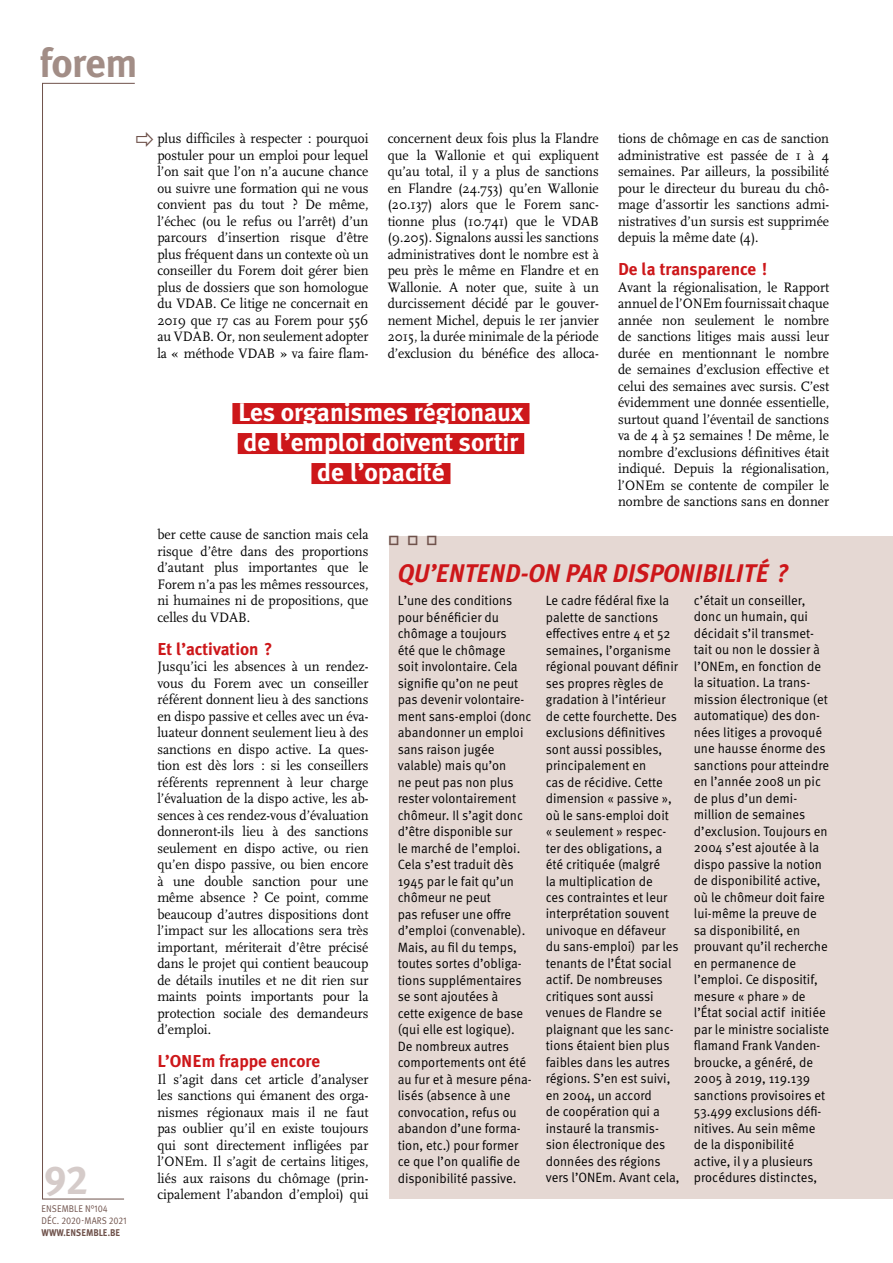
<style>
.page{position:relative;width:893px;height:1263px;background:#fff}
.page>*{position:absolute;margin:0;border:0;box-sizing:border-box;transform-origin:0 0}
.t1{font:700 40.5px "Meta Plus";color:#a28d86}
.t2{font:40.5px "Meta Plus Bold Caps";color:#d5cbc9}
.t3{font:700 25.5px/30px "Meta Plus";color:#fff;text-align:center}
.t4{font:italic 700 25.5px "Meta Plus";letter-spacing:-.005em;color:#cd171a;scale:.95 1}
.t5{font:700 17.25px "Meta Plus";color:#cd171a}
.t6{font:14.25px/16.5px "FF Scala";color:#000;text-align:justify;scale:.95 1}
.t7{font:13.5px/16.5px "Meta Pro";color:#000;scale:.95 1}
.t8{font:9.75px/12px "Meta Pro";letter-spacing:.01em;color:#6f524b;scale:.9 1}
.t9{font:700 9.75px "Meta Plus";color:#6f524b;scale:.9 1}
</style>
<div class="page">
<svg style="left:42px;top:83px;width:93px;height:1116px"></svg>
<div style="left:389px;top:536px;width:504px;height:663px;background:#e5d8d3"></div>
<div style="left:232px;top:403px;width:297px;height:21px;background:#cd171a"></div>
<div style="left:238px;top:433px;width:286px;height:21px;background:#cd171a"></div>
<div style="left:311px;top:463px;width:139px;height:21px;background:#cd171a"></div>
<h1 class="t1" style="left:40px;top:39px;width:100px">forem</h1>
<h1 class="t2" style="left:45px;top:1156px;width:45px">92</h1>
<p class="t8" style="left:42px;top:1203px;width:96px">ensemble n°104 déc. 2020-mars 2021</p>
<p class="t9" style="left:41px;top:1227px;width:89px">www.ensemble.be</p>
<p class="t6" style="left:157px;top:130px;width:224px">plus difficiles à respecter : pourquoi postuler pour un emploi pour lequel l’on sait que l’on n’a aucune chance ou suivre une formation qui ne vous convient pas du tout ? De même, l’échec (ou le refus ou l’arrêt) d’un parcours d’insertion risque d’être plus fréquent dans un contexte où un conseiller du Forem doit gérer bien plus de dossiers que son homologue du VDAB. Ce litige ne concernait en 2019 que 17 cas au Forem pour 556 au VDAB. Or, non seulement adopter la « méthode VDAB » va faire flam-</p>
<p class="t6" style="left:388px;top:130px;width:224px">concernent deux fois plus la Flandre que la Wallonie et qui expliquent qu’au total, il y a plus de sanctions en Flandre (24.753) qu’en Wallonie (20.137) alors que le Forem sanc&shy;tionne plus (10.741) que le VDAB (9.205). Signalons aussi les sanctions administratives dont le nombre est à peu près le même en Flandre et en Wallonie. A noter que, suite à un durcissement décidé par le gouver&shy;nement Michel, depuis le 1er janvier 2015, la durée minimale de la période d’exclusion du bénéfice des alloca-</p>
<p class="t6" style="left:618px;top:130px;width:224px">tions de chômage en cas de sanction administrative est passée de 1 à 4 semaines. Par ailleurs, la possibilité pour le directeur du bureau du chô&shy;mage d’assortir les sanctions admi&shy;nistratives d’un sursis est supprimée depuis la même date (4).</p>
<p class="t5" style="left:618px;top:259px;width:151px">De la transparence !</p>
<p class="t6" style="left:618px;top:279px;width:224px">Avant la régionalisation, le Rapport annuel de l’ONEm fournissait chaque année non seulement le nombre de sanctions litiges mais aussi leur durée en mentionnant le nombre de semaines d’exclusion effective et celui des semaines avec sursis. C’est évidemment une donnée essentielle, surtout quand l’éventail de sanctions va de 4 à 52 semaines ! De même, le nombre d’exclusions définitives était indiqué. Depuis la régionalisation, l’ONEm se contente de compiler le nombre de sanctions sans en donner</p>
<h2 class="t3" style="left:238px;top:397px;width:288px">Les organismes régionaux de l’emploi doivent sortir de l’opacité</h2>
<p class="t6" style="left:157px;top:526px;width:224px">ber cette cause de sanction mais cela risque d’être dans des proportions d’autant plus importantes que le Forem n’a pas les mêmes ressources, ni humaines ni de propositions, que celles du VDAB.</p>
<p class="t5" style="left:157px;top:639px;width:117px">Et l’activation ?</p>
<p class="t6" style="left:157px;top:658px;width:224px">Jusqu’ici les absences à un rendez&shy;vous du Forem avec un conseiller référent donnent lieu à des sanctions en dispo passive et celles avec un éva&shy;luateur donnent seulement lieu à des sanctions en dispo active. La ques&shy;tion est dès lors : si les conseillers référents reprennent à leur charge l’évaluation de la dispo active, les ab&shy;sences à ces rendez-vous d’évaluation donneront-ils lieu à des sanctions seulement en dispo active, ou rien qu’en dispo passive, ou bien encore à une double sanction pour une même absence ? Ce point, comme beaucoup d’autres dispositions dont l’impact sur les allocations sera très important, mériterait d’être précisé dans le projet qui contient beaucoup de détails inutiles et ne dit rien sur maints points importants pour la protection sociale des demandeurs d’emploi.</p>
<p class="t5" style="left:157px;top:1051px;width:164px">L’ONEm frappe encore</p>
<p class="t6" style="left:157px;top:1071px;width:224px">Il s’agit dans cet article d’analyser les sanctions qui émanent des orga&shy;nismes régionaux mais il ne faut pas oublier qu’il en existe toujours qui sont directement infligées par l’ONEm. Il s’agit de certains litiges, liés aux raisons du chômage (prin&shy;cipalement l’abandon d’emploi) qui</p>
<h2 class="t4" style="left:398px;top:559px;width:413px">QU’ENTEND-ON PAR DISPONIBIL ITÉ ?</h2>
<p class="t7" style="left:398px;top:593px;width:142px">L’une des conditions pour bénéficier du chômage a toujours<br>été que le chômage<br>soit involontaire. Cela signifie qu’on ne peut pas devenir volontaire&shy;ment sans-emploi (donc abandonner un emploi sans raison jugée valable) mais qu’on<br>ne peut pas non plus rester volontairement chômeur. Il s’agit donc d’être disponible sur<br>le marché de l’emploi.<br>Cela s’est traduit dès<br>1945 par le fait qu’un chômeur ne peut<br>pas refuser une offre d’emploi (convenable).<br>Mais, au fil du temps, toutes sortes d’obliga&shy;tions supplémentaires se sont ajoutées à<br>cette exigence de base (qui elle est logique).<br>De nombreux autres comportements ont été au fur et à mesure péna&shy;lisés (absence à une convocation, refus ou abandon d’une forma&shy;tion, etc.) pour former ce que l’on qualifie de disponibilité passive.</p>
<p class="t7" style="left:546px;top:592px;width:142px">Le cadre fédéral fixe la palette de sanctions effectives entre 4 et 52 semaines, l’organisme régional pouvant définir ses propres règles de gradation à l’intérieur de cette fourchette. D es exclusions définitives sont aussi possibles, principalement en<br>cas de récidive. Cette dimension « passive », où le sans-emploi doit<br>« seulement » respec&shy;ter des obligations, a été critiquée (malgré<br>la multiplication de<br>ces contraintes et leur interprétation souvent univoque en défaveur du sans-emploi) par les tenants de l’État social actif. De nombreuses critiques sont aussi venues de Flandre se plaignant que les sanc&shy;tions étaient bien plus faibles dans les autres régions. S’en est suivi, en 2004, un accord<br>de coopération qui a instauré la transmis&shy;sion électronique des données des régions vers l’ONEm. Avant cela,</p>
<p class="t7" style="left:694px;top:592px;width:144px">c’était un conseiller, donc un humain, qui décidait s’il transmet&shy;tait ou non le dossier à l’ONEm, en fonction de la situation. La trans&shy;mission électronique (et automatique) des don&shy;nées litiges a provoqué une hausse énorme des sanctions pour atteindre en l’année 2008 un pic de plus d’un demi&shy;million de semaines d’exclusion. Toujours en<br>2004 s’est ajoutée à la dispo passive la notion de disponibilité active, où le chômeur doit faire lui-même la preuve de sa disponibilité, en prouvant qu’il recherche en permanence de l’emploi. Ce dispositif, mesure « phare » de l’État social actif initiée par le ministre socialiste flamand Frank Vanden&shy;broucke, a généré, de<br>2005 à 2019, 119.139 sanctions provisoires et<br>53.499 exclusions défi&shy;nitives. Au sein même de la disponibilité active, il y a plusieurs procédures distinctes,</p>
</div>
